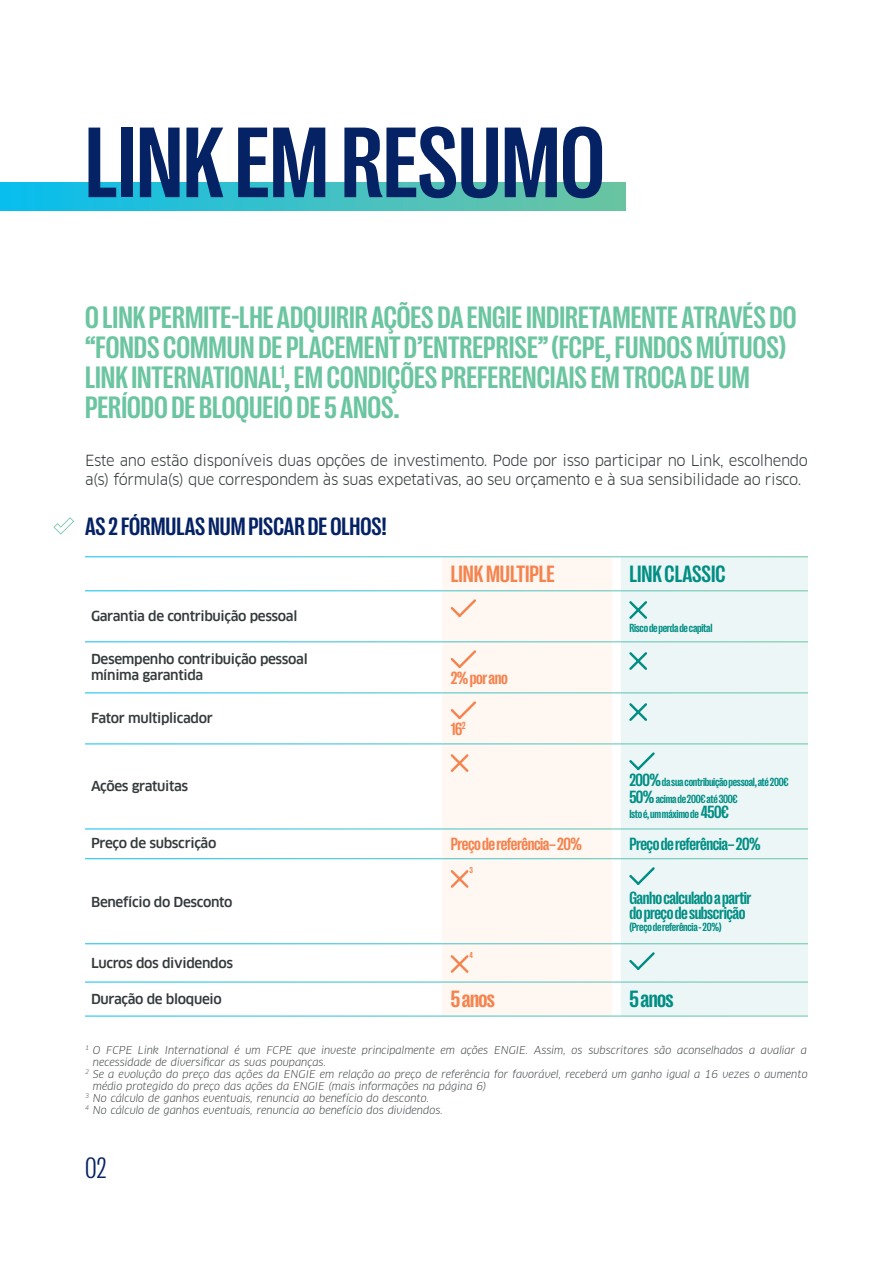
<style>
.page{position:relative;width:893px;height:1263px;background:#fff}
.page>*{position:absolute;margin:0;border:0;box-sizing:border-box;transform-origin:0 0}
.t1{font:700 condensed 101.85px "Right Grotesk";color:#052265}
.t2{font:700 condensed 31.5px/30px "Right Grotesk";color:#6ac5a0}
.t3{font:300 condensed 30px "Right Grotesk";color:#052265}
.t4{font:700 condensed 25.5px "Right Grotesk";color:#052265}
.t5{font:700 condensed 24px "Right Grotesk";color:#f5834e}
.t6{font:700 condensed 24px "Right Grotesk";color:#008e84}
.t7{font:700 condensed 18px/15px "Right Grotesk";letter-spacing:-.025em;color:#008e84}
.t8{font:700 condensed 18px "Right Grotesk";letter-spacing:-.025em;color:#f5834e}
.t9{font:15px/19.5px "Clan Offc Pro";letter-spacing:-.025em;color:#343a3c}
.t10{font:500 13.5px/16.2px "Clan Offc Pro";letter-spacing:-.025em;color:#343a3c}
.t11{font:700 condensed 12px/15px "Right Grotesk";letter-spacing:-.025em;color:#008e84}
.t12{font:italic 10.5px/12px "Clan Offc Pro";color:#343a3c}
.t13{font:700 condensed 8.7px "Right Grotesk";color:#f5834e}
.s1{font-size:18px}
</style>
<div class="page">
<div style="left:0;top:183px;width:626px;height:28px;background:linear-gradient(to right,#08bdee,#70c4a0)"></div>
<div style="left:442px;top:557px;width:170px;height:459px;background:#fef7f2"></div>
<div style="left:621px;top:557px;width:187px;height:459px;background:#edf6f6"></div>
<hr style="left:442px;top:590px;width:170px;height:1px;background:#fff">
<hr style="left:621px;top:590px;width:187px;height:1px;background:#fff">
<hr style="left:442px;top:641px;width:170px;height:1px;background:#fff">
<hr style="left:621px;top:641px;width:187px;height:1px;background:#fff">
<hr style="left:442px;top:692px;width:170px;height:1px;background:#fff">
<hr style="left:621px;top:692px;width:187px;height:1px;background:#fff">
<hr style="left:442px;top:743px;width:170px;height:1px;background:#fff">
<hr style="left:621px;top:743px;width:187px;height:1px;background:#fff">
<hr style="left:442px;top:828px;width:170px;height:1px;background:#fff">
<hr style="left:621px;top:828px;width:187px;height:1px;background:#fff">
<hr style="left:442px;top:858px;width:170px;height:1px;background:#fff">
<hr style="left:621px;top:858px;width:187px;height:1px;background:#fff">
<hr style="left:442px;top:943px;width:170px;height:1px;background:#fff">
<hr style="left:621px;top:943px;width:187px;height:1px;background:#fff">
<hr style="left:442px;top:982px;width:170px;height:1px;background:#fff">
<hr style="left:621px;top:982px;width:187px;height:1px;background:#fff">
<svg style="left:612px;top:556px;width:9px;height:461px"></svg>
<svg style="left:451px;top:599px;width:25px;height:18px"></svg>
<svg style="left:629px;top:601px;width:18px;height:18px"></svg>
<svg style="left:451px;top:650px;width:25px;height:18px"></svg>
<svg style="left:629px;top:652px;width:18px;height:18px"></svg>
<svg style="left:451px;top:701px;width:25px;height:18px"></svg>
<svg style="left:629px;top:703px;width:18px;height:18px"></svg>
<svg style="left:451px;top:754px;width:18px;height:18px"></svg>
<svg style="left:629px;top:752px;width:26px;height:18px"></svg>
<svg style="left:451px;top:870px;width:18px;height:18px"></svg>
<svg style="left:629px;top:867px;width:26px;height:18px"></svg>
<svg style="left:451px;top:955px;width:18px;height:18px"></svg>
<svg style="left:629px;top:952px;width:26px;height:18px"></svg>
<svg style="left:53px;top:517px;width:21px;height:18px"></svg>
<p class="t1" style="left:85px;top:110px;width:521px">LINK EM RESUMO</p>
<p class="t2" style="left:85px;top:303px;width:713px">O LINK PERMITE-LHE ADQUIRIR AÇÕES DA ENGIE INDIRETAMENTE ATRAVÉS DO “FONDS COMMUN DE PLACEMENT D’ENTREPRISE” (FCPE, FUNDOS MÚTUOS)<br>LINK INTERNATIONAL<sup>1</sup>, EM CONDIÇÕES PREFERENCIAIS EM TROCA DE UM PERÍODO DE BLOQUEIO DE 5 ANOS.</p>
<p class="t9" style="left:85px;top:450px;width:724px">Este ano estão disponíveis duas opções de investimento. Pode por isso participar no Link, escolhendo a(s) fórmula(s) que correspondem às suas expetativas, ao seu orçamento e à sua sensibilidade ao risco.</p>
<p class="t4" style="left:85px;top:513px;width:303px">AS 2 FÓRMULAS NUM PISCAR DE OLHOS!</p>
<p class="t10" style="left:91px;top:608px;width:208px">Garantia de contribuição pessoal</p>
<p class="t10" style="left:91px;top:651px;width:218px">Desempenho contribuição pessoal mínima garantida</p>
<p class="t10" style="left:91px;top:710px;width:123px">Fator multiplicador</p>
<p class="t5" style="left:451px;top:561px;width:106px">LINK MULTIPLE</p>
<p class="t6" style="left:629px;top:561px;width:98px">LINK CLASSIC</p>
<p class="t8" style="left:451px;top:669px;width:59px">2% por ano</p>
<p class="t8" style="left:451px;top:720px;width:17px">16<sup>2</sup></p>
<p class="t11" style="left:629px;top:620px;width:85px">Risco de perda de capital</p>
<p class="t10" style="left:91px;top:778px;width:99px">Ações gratuitas</p>
<p class="t11" style="left:629px;top:775px;width:161px"><span class="s1">200%</span> da sua contribuição pessoal, até 200€</p>
<p class="t11" style="left:629px;top:791px;width:110px"><span class="s1">50%</span> acima de 200€ até 300€<br>Isto é, um máximo de <span class="s1">450€</span></p>
<p class="t10" style="left:91px;top:835px;width:127px">Preço de subscrição</p>
<p class="t8" style="left:451px;top:834px;width:133px">Preço de referência– 20%</p>
<p class="t7" style="left:629px;top:836px;width:133px">Preço de referência– 20%</p>
<p class="t10" style="left:91px;top:894px;width:143px">Benefício do Desconto</p>
<p class="t10" style="left:91px;top:955px;width:144px">Lucros dos dividendos</p>
<p class="t13" style="left:469px;top:865px;width:5px">3</p>
<p class="t13" style="left:469px;top:950px;width:5px">4</p>
<p class="t7" style="left:629px;top:890px;width:124px">Ganho calculado a partir do preço de subscrição</p>
<p class="t11" style="left:629px;top:920px;width:94px">(Preço de referência - 20%)</p>
<p class="t10" style="left:91px;top:990px;width:132px">Duração de bloqueio</p>
<p class="t5" style="left:451px;top:987px;width:46px">5 anos</p>
<p class="t6" style="left:629px;top:987px;width:46px">5 anos</p>
<p class="t12" style="left:93px;top:1044px;width:716px;text-indent:-8px"><sup>1</sup> O FCPE Link International é um FCPE que investe principalmente em ações ENGIE. Assim, os subscritores são aconselhados a avaliar a necessidade de diversificar as suas poupanças.</p>
<p class="t12" style="left:93px;top:1068px;width:716px;text-indent:-8px"><sup>2</sup> Se a evolução do preço das ações da ENGIE em relação ao preço de referência for favorável, receberá um ganho igual a 16 vezes o aumento médio protegido do preço das ações da ENGIE (mais informações na página 6)</p>
<p class="t12" style="left:85px;top:1092px;width:346px"><sup>3</sup> No cálculo de ganhos eventuais, renuncia ao benefício do desconto.</p>
<p class="t12" style="left:85px;top:1104px;width:359px"><sup>4</sup> No cálculo de ganhos eventuais, renuncia ao benefício dos dividendos.</p>
<p class="t3" style="left:85px;top:1152px;width:23px">02</p>
</div>
